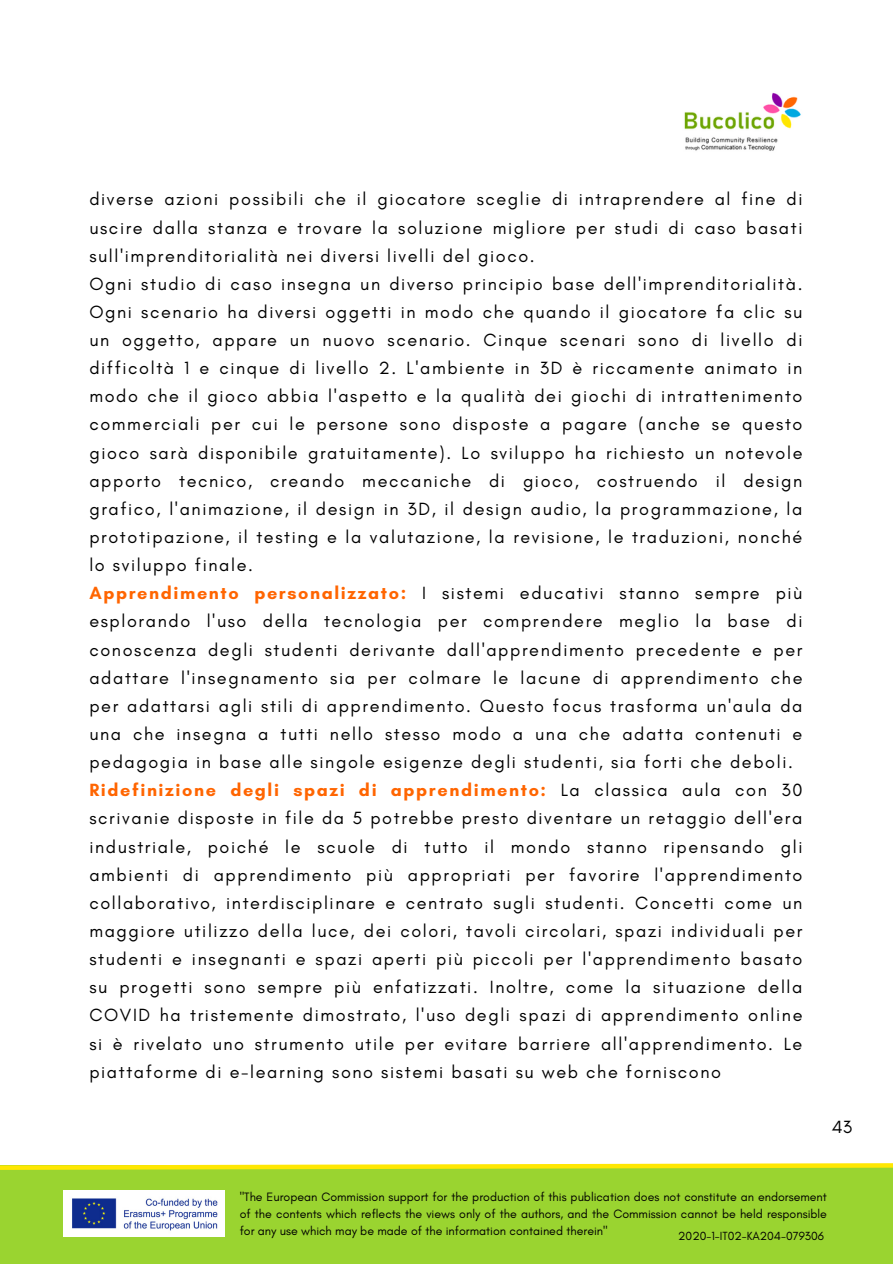
<style>
.page{position:relative;width:893px;height:1264px;background:#fff}
.page>*{position:absolute;margin:0;border:0;box-sizing:border-box;transform-origin:0 0}
.t1{font:18px/28.2px "Glacial Indifference";letter-spacing:.09em;color:#000}
.t2{font:12.3px/16.6px "Glacial Indifference";color:#000;text-align:justify}
.t3{font:12px "Glacial Indifference";color:#000}
.s1{font-weight:700;color:#ff6501}
</style>
<div class="page">
<img style="left:684px;top:92px;width:117px;height:59px">
<div style="left:0;top:1165px;width:892px;height:98px;background:#9ad430"></div>
<img style="left:63px;top:1190px;width:161px;height:46px">
<svg style="left:0;top:1163px;width:892px;height:7px"></svg>
<p class="t1" style="left:89px;top:185px;width:714px">diverse azioni possibili che il giocatore sceglie di intraprendere al fine di uscire dalla stanza e trovare la soluzione migliore per studi di caso basati sull'imprenditorialità nei diversi livelli del gioco.<br>Ogni studio di caso insegna un diverso principio base dell'imprenditorialità.<br>Ogni scenario ha diversi oggetti in modo che quando il giocatore fa clic su un oggetto, appare un nuovo scenario. Cinque scenari sono di livello di difficoltà 1 e cinque di livello 2. L'ambiente in 3D è riccamente animato in modo che il gioco abbia l'aspetto e la qualità dei giochi di intrattenimento commerciali per cui le persone sono disposte a pagare (anche se questo gioco sarà disponibile gratuitamente). Lo sviluppo ha richiesto un notevole apporto tecnico, creando meccaniche di gioco, costruendo il design grafico, l'animazione, il design in 3D, il design audio, la programmazione, la prototipazione, il testing e la valutazione, la revisione, le traduzioni, nonché lo sviluppo finale.<br><span class="s1">Apprendimento personalizzato:</span> I sistemi educativi stanno sempre più esplorando l'uso della tecnologia per comprendere meglio la base di conoscenza degli studenti derivante dall'apprendimento precedente e per adattare l'insegnamento sia per colmare le lacune di apprendimento che per adattarsi agli stili di apprendimento. Questo focus trasforma un'aula da una che insegna a tutti nello stesso modo a una che adatta contenuti e pedagogia in base alle singole esigenze degli studenti, sia forti che deboli.<br><span class="s1">Ridefinizione degli spazi di apprendimento:</span> La classica aula con 30 scrivanie disposte in file da 5 potrebbe presto diventare un retaggio dell'era industriale, poiché le scuole di tutto il mondo stanno ripensando gli ambienti di apprendimento più appropriati per favorire l'apprendimento collaborativo, interdisciplinare e centrato sugli studenti. Concetti come un maggiore utilizzo della luce, dei colori, tavoli circolari, spazi individuali per studenti e insegnanti e spazi aperti più piccoli per l'apprendimento basato su progetti sono sempre più enfatizzati. Inoltre, come la situazione della COVID ha tristemente dimostrato, l'uso degli spazi di apprendimento online si è rivelato uno strumento utile per evitare barriere all'apprendimento. Le piattaforme di e-learning sono sistemi basati su web che forniscono</p>
<p class="t1" style="left:831px;top:1112px;width:22px">43</p>
<p class="t2" style="left:240px;top:1188px;width:588px">"The European Commission support for the production of this publication does not constitute an endorsement of the contents which reflects the views only of the authors, and the Commission cannot be held responsible for any use which may be made of the information contained therein"</p>
<p class="t3" style="left:678px;top:1228px;width:147px">2020-1-IT02-KA204-079306</p>
</div>
